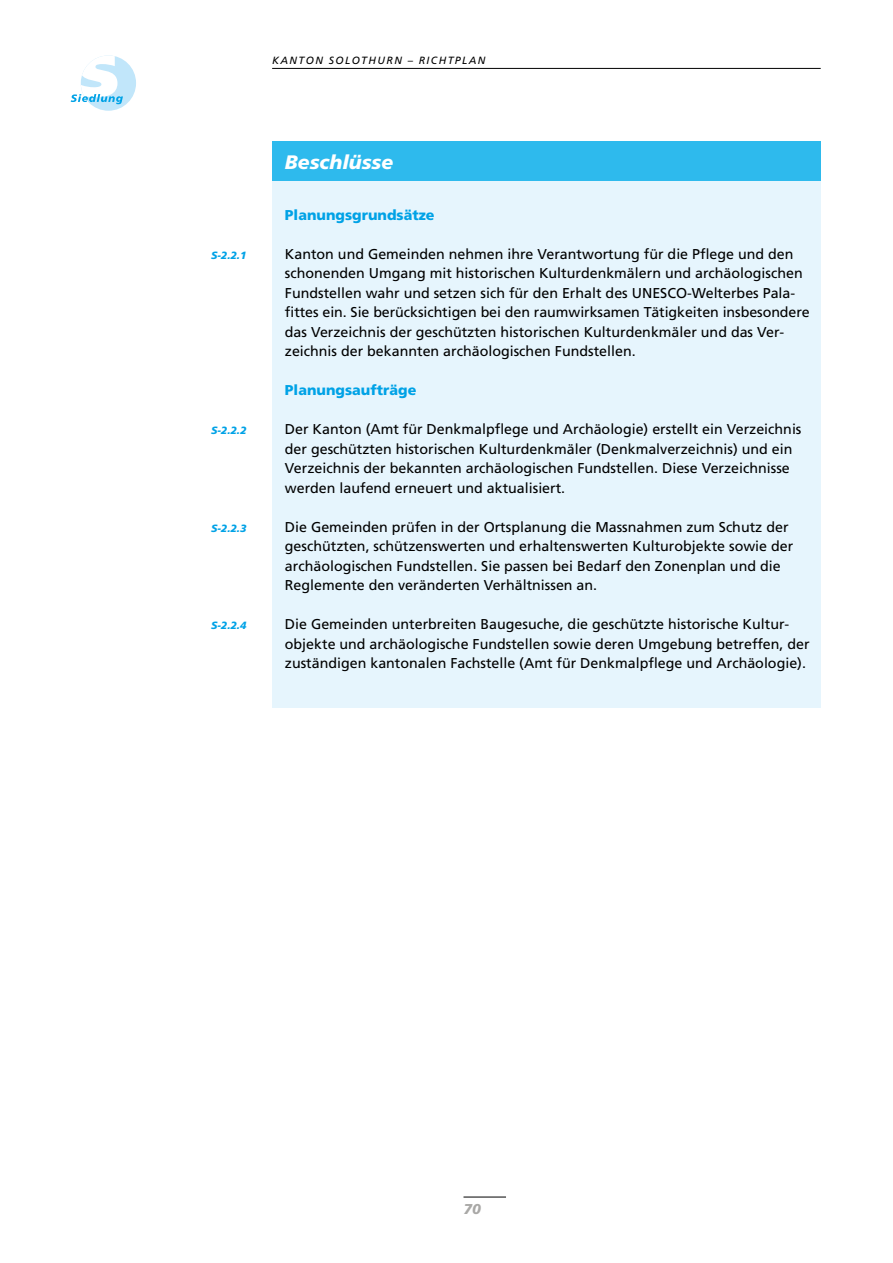
<style>
.page{position:relative;width:893px;height:1263px;background:#fff}
.page>*{position:absolute;margin:0;border:0;box-sizing:border-box;transform-origin:0 0}
.Kastentitel{font:italic 900 19.5px "Frutiger LT Std";color:#fff}
.Kastentext{font:14.25px/19.5px "Frutiger LT Std";color:#000}
.Kastentext-2{font:900 14.25px "Frutiger LT Std";color:#00a2e6}
.t1{font:italic 900 14.25px "Frutiger LT Std";color:#a9a8a6}
.Beschluss-Nummer{font:italic 900 10.5px "Frutiger LT Std";color:#00a2e6}
.t2{font:italic 10.5px "Frutiger LT Std";letter-spacing:.135em;color:#000}
</style>
<div class="page">
<div style="left:272px;top:142px;width:549px;height:39px;background:#2ebaed"></div>
<div style="left:272px;top:181px;width:549px;height:526px;background:#e6f5fd"></div>
<hr style="left:463px;top:1197px;width:43px;height:1px;background:#000">
<hr style="left:272px;top:68px;width:549px;height:1px;background:#000">
<div style="left:81px;top:55px;width:55px;height:56px;background:#c1e6fa;border-radius:50%"></div>
<svg style="left:71px;top:55px;width:52px;height:49px"></svg>
<p class="t2" style="left:272px;top:54px;width:215px">KANTON SOLOTHURN – RICHTPLAN</p>
<p class="Beschluss-Nummer" style="left:211px;top:249px;width:37px">S-2.2.1</p>
<p class="Beschluss-Nummer" style="left:211px;top:424px;width:37px">S-2.2.2</p>
<p class="Beschluss-Nummer" style="left:211px;top:522px;width:37px">S-2.2.3</p>
<p class="Beschluss-Nummer" style="left:211px;top:619px;width:37px">S-2.2.4</p>
<p class="Kastentitel" style="left:285px;top:150px;width:110px">Beschlüsse</p>
<p class="Kastentext-2" style="left:285px;top:206px;width:151px">Planungsgrundsätze</p>
<p class="Kastentext" style="left:285px;top:244px;width:526px">Kanton und Gemeinden nehmen ihre Verantwortung für die Pflege und den schonenden Umgang mit historischen Kulturdenkmälern und archäologischen Fundstellen wahr und setzen sich für den Erhalt des UNESCO-Welterbes Pala&shy;fittes ein. Sie berücksichtigen bei den raumwirksamen Tätigkeiten insbesondere das Verzeichnis der geschützten historischen Kulturdenkmäler und das Ver&shy;zeichnis der bekannten archäologischen Fundstellen.</p>
<p class="Kastentext-2" style="left:285px;top:382px;width:133px">Planungsaufträge</p>
<p class="Kastentext" style="left:285px;top:420px;width:518px">Der Kanton (Amt für Denkmalpflege und Archäologie) erstellt ein Verzeichnis der geschützten historischen Kulturdenkmäler (Denkmalverzeichnis) und ein Verzeichnis der bekannten archäologischen Fundstellen. Diese Verzeichnisse werden laufend erneuert und aktualisiert.</p>
<p class="Kastentext" style="left:285px;top:517px;width:510px">Die Gemeinden prüfen in der Ortsplanung die Massnahmen zum Schutz der geschützten, schützenswerten und erhaltenswerten Kulturobjekte sowie der archäologischen Fundstellen. Sie passen bei Bedarf den Zonenplan und die Reglemente den veränderten Verhältnissen an.</p>
<p class="Kastentext" style="left:285px;top:615px;width:526px">Die Gemeinden unterbreiten Baugesuche, die geschützte historische Kultur&shy;objekte und archäologische Fundstellen sowie deren Umgebung betreffen, der zuständigen kantonalen Fachstelle (Amt für Denkmalpflege und Archäologie).</p>
<p class="t1" style="left:463px;top:1201px;width:19px">70</p>
</div>
